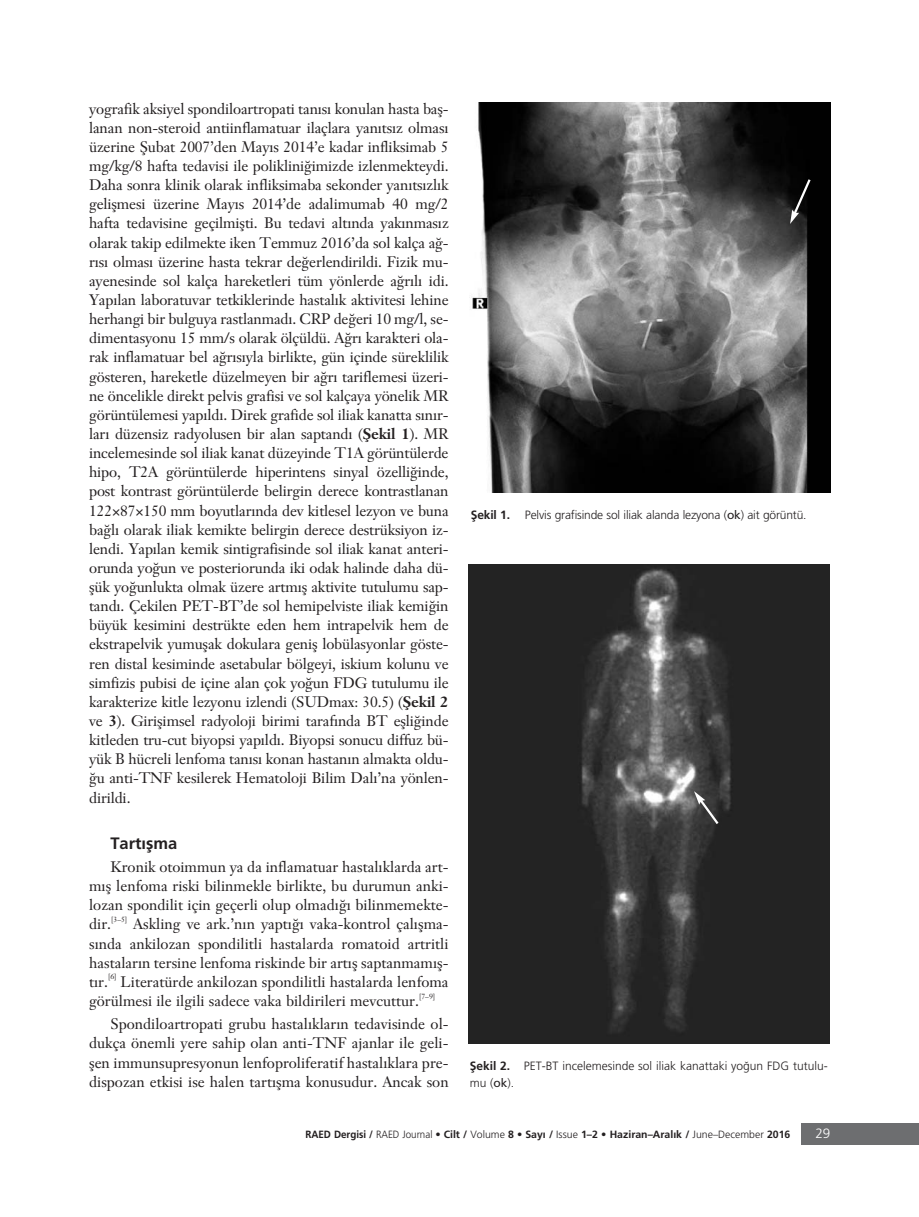
<style>
.page{position:relative;width:919px;height:1217px;background:#fff}
.page>*{position:absolute;margin:0;border:0;box-sizing:border-box;transform-origin:0 0}
.t1{font:700 16.5px "Frutiger";color:#231f20}
.t2{font:15px/19px "Janson Text";color:#231f20;text-align:justify}
.t3{font:300 13.5px "Frutiger";color:#fff}
.t4{font:300 12px/16.6px "Frutiger";letter-spacing:-.005em;color:#231f20}
.t5{font:700 10.5px "Frutiger";color:#231f20;scale:.94 1}
.t6{font:7.5px "Janson Text";color:#231f20}
.s1{font-weight:700}
.s2{font-weight:400}
.s3{font-weight:300}
</style>
<div class="page">
<div style="left:801px;top:1122px;width:117px;height:21px;background:#6d6e70"></div>
<img style="left:472px;top:102px;width:358px;height:390px">
<img style="left:468px;top:564px;width:361px;height:479px">
<svg style="left:790px;top:177px;width:22px;height:47px"></svg>
<svg style="left:694px;top:791px;width:26px;height:35px"></svg>
<p class="t2" style="left:89px;top:100px;width:361px">yografik aksiyel spondiloartropati tan›s› konulan hasta bafl&shy;lanan non-steroid antiinflamatuar ilaçlara yan›ts›z olmas› üzerine fiubat 2007’den May›s 2014’e kadar infliksimab 5 mg/kg/8 hafta tedavisi ile poliklini¤imizde izlenmekteydi.<br>Daha sonra klinik olarak infliksimaba sekonder yan›ts›zl›k geliflmesi üzerine May›s 2014’de adalimumab 40 mg/2 hafta tedavisine geçilmiflti. Bu tedavi alt›nda yak›nmas›z olarak takip edilmekte iken Temmuz 2016’da sol kalça a¤- r›s› olmas› üzerine hasta tekrar de¤erlendirildi. Fizik mu&shy;ayenesinde sol kalça hareketleri tüm yönlerde a¤r›l› idi.<br>Yap›lan laboratuvar tetkiklerinde hastal›k aktivitesi lehine herhangi bir bulguya rastlanmad›. CRP de¤eri 10 mg/l, se&shy;dimentasyonu 15 mm/s olarak ölçüldü. A¤r› karakteri ola&shy;rak inflamatuar bel a¤r›s›yla birlikte, gün içinde süreklilik gösteren, hareketle düzelmeyen bir a¤r› tariflemesi üzeri&shy;ne öncelikle direkt pelvis grafisi ve sol kalçaya yönelik MR görüntülemesi yap›ld›. Direk grafide sol iliak kanatta s›n›r&shy;lar› düzensiz radyolusen bir alan saptand› (<span class="s1">fiekil 1</span>). MR incelemesinde sol iliak kanat düzeyinde T1A görüntülerde hipo, T2A görüntülerde hiperintens sinyal özelli¤inde, post kontrast görüntülerde belirgin derece kontrastlanan 122 87 150 mm boyutlar›nda dev kitlesel lezyon ve buna ba¤l› olarak iliak kemikte belirgin derece destrüksiyon iz&shy;lendi. Yap›lan kemik sintigrafisinde sol iliak kanat anteri&shy;orunda yo¤un ve posteriorunda iki odak halinde daha dü&shy;flük yo¤unlukta olmak üzere artm›fl aktivite tutulumu sap&shy;tand›. Çekilen PET-BT’de sol hemipelviste iliak kemi¤in büyük kesimini destrükte eden hem intrapelvik hem de ekstrapelvik yumuflak dokulara genifl lobülasyonlar göste&shy;ren distal kesiminde asetabular bölgeyi, iskium kolunu ve simfizis pubisi de içine alan çok yo¤un FDG tutulumu ile karakterize kitle lezyonu izlendi (SUDmax: 30.5) (<span class="s1">fiekil 2 </span>ve <span class="s1">3</span>). Giriflimsel radyoloji birimi taraf›nda BT eflli¤inde kitleden tru-cut biyopsi yap›ld›. Biyopsi sonucu diffuz bü&shy;yük B hücreli lenfoma tan›s› konan hastan›n almakta oldu-¤u anti-TNF kesilerek Hematoloji Bilim Dal›’na yönlen&shy;dirildi.</p>
<p class="t1" style="left:110px;top:836px;width:68px">Tart›flma</p>
<p class="t2" style="left:89px;top:858px;width:361px;text-indent:21px">Kronik otoimmun ya da inflamatuar hastal›klarda art&shy;m›fl lenfoma riski bilinmekle birlikte, bu durumun anki&shy;lozan spondilit için geçerli olup olmad›¤› bilinmemekte&shy;dir.</p>
<p class="t6" style="left:111px;top:916px;width:18px">[3–5]</p>
<p class="t2" style="left:89px;top:916px;width:361px;text-indent:44px">Askling ve ark.’n›n yapt›¤› vaka-kontrol çal›flma&shy;s›nda ankilozan spondilitli hastalarda romatoid artritli hastalar›n tersine lenfoma riskinde bir art›fl saptanmam›fl&shy;t›r.</p>
<p class="t6" style="left:108px;top:973px;width:10px">[6]</p>
<p class="t2" style="left:89px;top:973px;width:361px;text-indent:31px">Literatürde ankilozan spondilitli hastalarda lenfoma görülmesi ile ilgili sadece vaka bildirileri mevcuttur.</p>
<p class="t6" style="left:419px;top:992px;width:18px">[7–9]</p>
<p class="t2" style="left:89px;top:1015px;width:361px;text-indent:21px">Spondiloartropati grubu hastal›klar›n tedavisinde ol&shy;dukça önemli yere sahip olan anti-TNF ajanlar ile geli&shy;flen immunsupresyonun lenfoproliferatif hastal›klara pre&shy;dispozan etkisi ise halen tart›flma konusudur. Ancak son</p>
<p class="t4" style="left:471px;top:507px;width:337px"><span class="s1">fiekil 1.</span> Pelvis grafisinde sol iliak alanda lezyona (<span class="s2">ok</span>) ait görüntü.</p>
<p class="t4" style="left:470px;top:1057px;width:359px"><span class="s1">fiekil 2.</span> PET-BT incelemesinde sol iliak kanattaki yo¤un FDG tutulu&shy;mu (<span class="s2">ok</span>).</p>
<p class="t5" style="left:305px;top:1129px;width:517px">RAED Dergisi / <span class="s3">RAED Journal •</span> Cilt / <span class="s3">Volume</span> 8 <span class="s3">•</span> Say› / <span class="s3">Issue</span> 1–2 <span class="s3">•</span> Haziran–Aral›k / <span class="s3">June–December</span> 2016</p>
<p class="t3" style="left:815px;top:1127px;width:17px">29</p>
</div>
